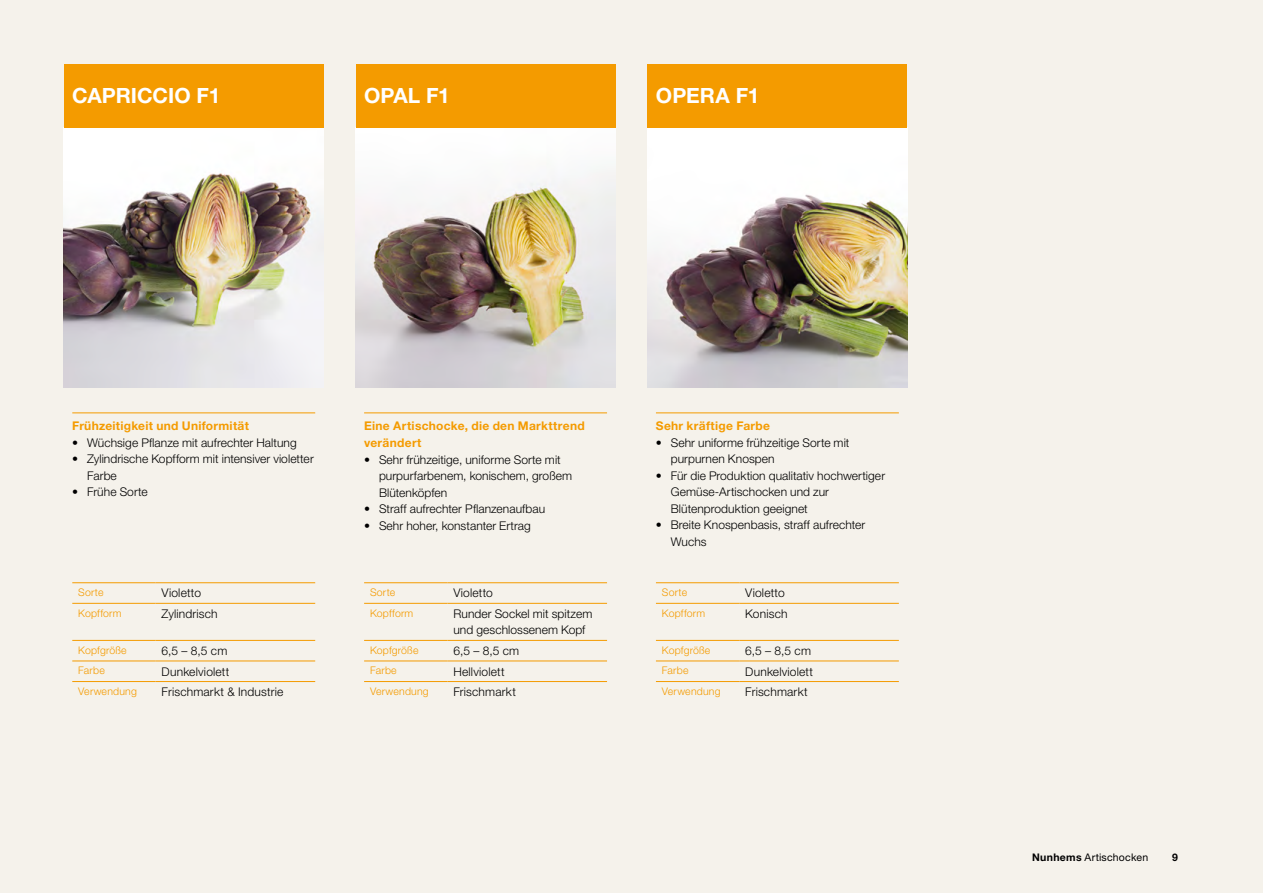
<style>
.page{position:relative;width:1263px;height:893px;background:#f5f2eb}
.page>*{position:absolute;margin:0;border:0;box-sizing:border-box;transform-origin:0 0}
.t1{font:700 21px "Helvetica Neue LT Std";color:#fff}
.t2{font:300 12px/16.5px "Helvetica Neue LT Std";letter-spacing:.005em;color:#000}
.t3{font:700 12px/17px "Helvetica Neue LT Std";letter-spacing:.025em;color:#f49b00}
.t4{font:300 10.5px "Helvetica Neue LT Std";letter-spacing:.02em;color:#f49b00}
.t5{font:10.5px "Helvetica Neue LT Std";letter-spacing:.02em;color:#000}
.t6{font:700 10.5px "Helvetica Neue LT Std";color:#000}
.s1{font-weight:700}
</style>
<div class="page">
<img style="left:64px;top:128px;width:260px;height:259px">
<div style="left:64px;top:64px;width:260px;height:64px;background:#f49b00"></div>
<hr style="left:72px;top:413px;width:243px;height:1px;background:#f49b00">
<img style="left:356px;top:128px;width:259px;height:259px">
<div style="left:356px;top:64px;width:259px;height:64px;background:#f49b00"></div>
<hr style="left:364px;top:413px;width:243px;height:1px;background:#f49b00">
<img style="left:647px;top:128px;width:260px;height:259px">
<div style="left:647px;top:64px;width:260px;height:64px;background:#f49b00"></div>
<hr style="left:656px;top:413px;width:243px;height:1px;background:#f49b00">
<hr style="left:72px;top:582px;width:84px;height:1px;background:#f49b00">
<hr style="left:156px;top:582px;width:159px;height:1px;background:#f49b00">
<hr style="left:72px;top:603px;width:84px;height:1px;background:#f49b00">
<hr style="left:156px;top:603px;width:159px;height:1px;background:#f49b00">
<hr style="left:72px;top:640px;width:84px;height:1px;background:#f49b00">
<hr style="left:156px;top:640px;width:159px;height:1px;background:#f49b00">
<hr style="left:72px;top:661px;width:84px;height:1px;background:#f49b00">
<hr style="left:156px;top:661px;width:159px;height:1px;background:#f49b00">
<hr style="left:72px;top:681px;width:84px;height:1px;background:#f49b00">
<hr style="left:156px;top:681px;width:159px;height:1px;background:#f49b00">
<hr style="left:656px;top:582px;width:83px;height:1px;background:#f49b00">
<hr style="left:739px;top:582px;width:160px;height:1px;background:#f49b00">
<hr style="left:656px;top:603px;width:83px;height:1px;background:#f49b00">
<hr style="left:739px;top:603px;width:160px;height:1px;background:#f49b00">
<hr style="left:656px;top:640px;width:83px;height:1px;background:#f49b00">
<hr style="left:739px;top:640px;width:160px;height:1px;background:#f49b00">
<hr style="left:656px;top:661px;width:83px;height:1px;background:#f49b00">
<hr style="left:739px;top:661px;width:160px;height:1px;background:#f49b00">
<hr style="left:656px;top:681px;width:83px;height:1px;background:#f49b00">
<hr style="left:739px;top:681px;width:160px;height:1px;background:#f49b00">
<hr style="left:364px;top:582px;width:83px;height:1px;background:#f49b00">
<hr style="left:447px;top:582px;width:160px;height:1px;background:#f49b00">
<hr style="left:364px;top:603px;width:83px;height:1px;background:#f49b00">
<hr style="left:447px;top:603px;width:160px;height:1px;background:#f49b00">
<hr style="left:364px;top:640px;width:83px;height:1px;background:#f49b00">
<hr style="left:447px;top:640px;width:160px;height:1px;background:#f49b00">
<hr style="left:364px;top:661px;width:83px;height:1px;background:#f49b00">
<hr style="left:447px;top:661px;width:160px;height:1px;background:#f49b00">
<hr style="left:364px;top:681px;width:83px;height:1px;background:#f49b00">
<hr style="left:447px;top:681px;width:160px;height:1px;background:#f49b00">
<h1 class="t1" style="left:72px;top:83px;width:150px">CAPRICCIO F1</h1>
<h1 class="t1" style="left:364px;top:83px;width:87px">OPAL F1</h1>
<h1 class="t1" style="left:656px;top:83px;width:105px">OPERA F1</h1>
<p class="t3" style="left:72px;top:417px;width:178px">Frühzeitigkeit und Uniformität</p>
<p class="t2" style="left:72px;top:434px;width:226px">• Wüchsige Pflanze mit aufrechter Haltung</p>
<p class="t2" style="left:87px;top:450px;width:228px;text-indent:-15px">• Zylindrische Kopfform mit intensiver violetter<br>Farbe</p>
<p class="t2" style="left:72px;top:483px;width:77px">• Frühe Sorte</p>
<p class="t4" style="left:78px;top:586px;width:27px">Sorte</p>
<p class="t2" style="left:162px;top:585px;width:41px">Violetto</p>
<p class="t4" style="left:78px;top:607px;width:45px">Kopfform</p>
<p class="t2" style="left:162px;top:605px;width:58px">Zylindrisch</p>
<p class="t4" style="left:78px;top:644px;width:50px">Kopfgröße</p>
<p class="t2" style="left:162px;top:642px;width:67px">6,5 – 8,5 cm</p>
<p class="t4" style="left:78px;top:664px;width:28px">Farbe</p>
<p class="t2" style="left:162px;top:663px;width:69px">Dunkelviolett</p>
<p class="t4" style="left:78px;top:685px;width:60px">Verwendung</p>
<p class="t2" style="left:162px;top:683px;width:123px">Frischmarkt &amp; Industrie</p>
<p class="t3" style="left:364px;top:417px;width:222px">Eine Artischocke, die den Markttrend verändert</p>
<p class="t2" style="left:379px;top:451px;width:195px;text-indent:-15px">• Sehr frühzeitige, uniforme Sorte mit purpurfarbenem, konischem, großem<br>Blütenköpfen</p>
<p class="t2" style="left:364px;top:500px;width:183px">• Straff aufrechter Pflanzenaufbau</p>
<p class="t2" style="left:364px;top:517px;width:168px">• Sehr hoher, konstanter Ertrag</p>
<p class="t4" style="left:370px;top:586px;width:27px">Sorte</p>
<p class="t2" style="left:453px;top:585px;width:41px">Violetto</p>
<p class="t4" style="left:370px;top:607px;width:45px">Kopfform</p>
<p class="t2" style="left:453px;top:605px;width:140px">Runder Sockel mit spitzem und geschlossenem Kopf</p>
<p class="t4" style="left:370px;top:644px;width:50px">Kopfgröße</p>
<p class="t2" style="left:453px;top:642px;width:67px">6,5 – 8,5 cm</p>
<p class="t4" style="left:370px;top:664px;width:28px">Farbe</p>
<p class="t2" style="left:453px;top:663px;width:53px">Hellviolett</p>
<p class="t4" style="left:370px;top:685px;width:60px">Verwendung</p>
<p class="t2" style="left:453px;top:683px;width:64px">Frischmarkt</p>
<p class="t3" style="left:656px;top:417px;width:116px">Sehr kräftige Farbe</p>
<p class="t2" style="left:671px;top:434px;width:180px;text-indent:-15px">• Sehr uniforme frühzeitige Sorte mit purpurnen Knospen</p>
<p class="t2" style="left:671px;top:467px;width:216px;text-indent:-15px">• Für die Produktion qualitativ hochwertiger<br>Gemüse-Artischocken und zur<br>Blütenproduktion geeignet</p>
<p class="t2" style="left:671px;top:516px;width:196px;text-indent:-15px">• Breite Knospenbasis, straff aufrechter<br>Wuchs</p>
<p class="t4" style="left:662px;top:586px;width:27px">Sorte</p>
<p class="t2" style="left:745px;top:585px;width:41px">Violetto</p>
<p class="t4" style="left:662px;top:607px;width:45px">Kopfform</p>
<p class="t2" style="left:745px;top:605px;width:44px">Konisch</p>
<p class="t4" style="left:662px;top:644px;width:50px">Kopfgröße</p>
<p class="t2" style="left:745px;top:642px;width:67px">6,5 – 8,5 cm</p>
<p class="t4" style="left:662px;top:664px;width:28px">Farbe</p>
<p class="t2" style="left:745px;top:663px;width:69px">Dunkelviolett</p>
<p class="t4" style="left:662px;top:685px;width:60px">Verwendung</p>
<p class="t2" style="left:745px;top:683px;width:64px">Frischmarkt</p>
<p class="t5" style="left:1032px;top:851px;width:117px"><span class="s1">Nunhems</span> Artischocken</p>
<p class="t6" style="left:1172px;top:851px;width:7px">9</p>
</div>
